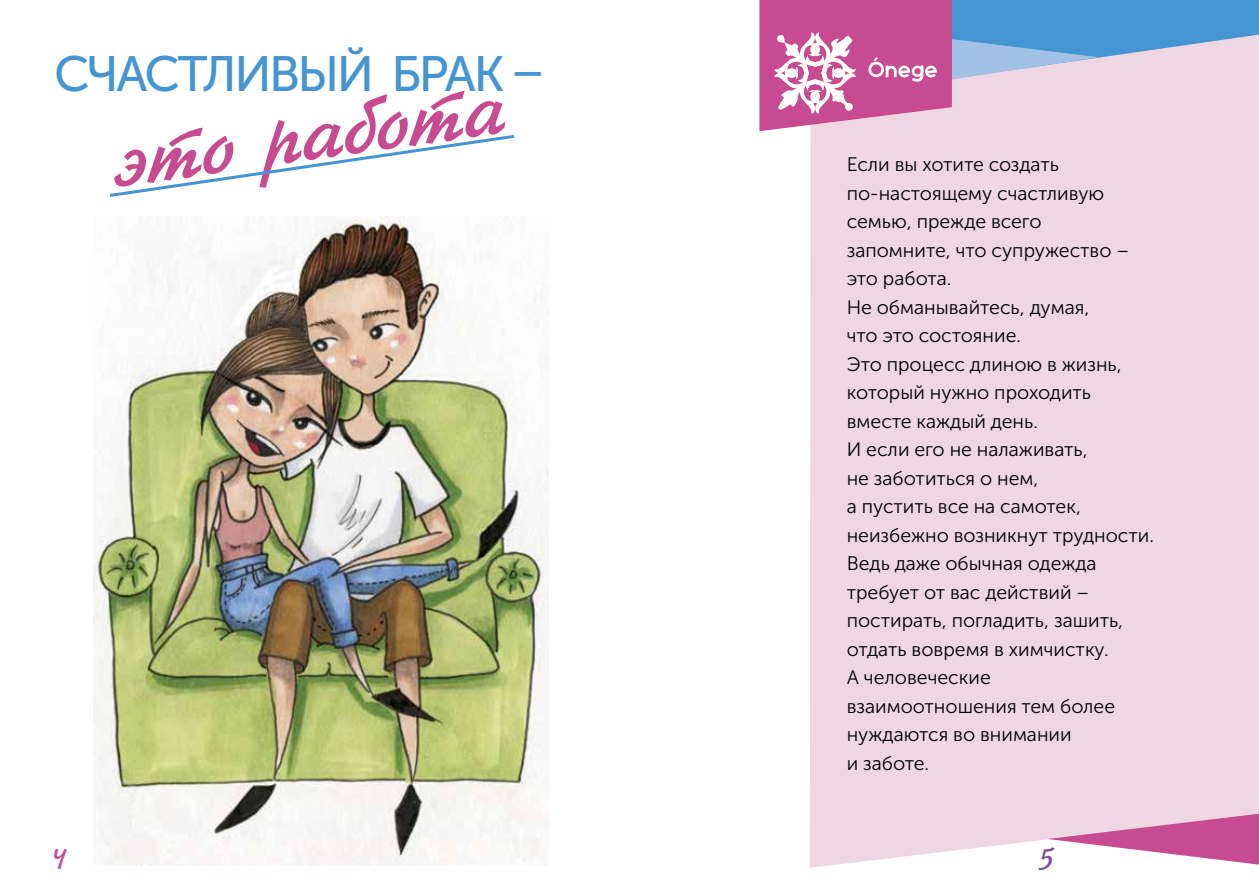
<style>
.page{position:relative;width:1259px;height:893px;background:#fff}
.page>*{position:absolute;margin:0;border:0;box-sizing:border-box;transform-origin:0 0}
.t1{font:85.05px "KZ Jikharev";color:#c74b91}
.t2{font:49.5px "Museo Sans Cyrl 500";letter-spacing:-.05em;color:#4495d1}
.t3{font:19.5px/28.5px "Museo Sans Cyrl 300";color:#000}
</style>
<div class="page">
<div style="left:810px;top:35px;width:449px;height:833px;background:#efd6e3"></div>
<svg style="left:759px;top:0;width:339px;height:131px;background:#be90be"></svg>
<img style="left:93px;top:216px;width:456px;height:650px">
<svg style="left:109px;top:134px;width:406px;height:63px"></svg>
<svg style="left:1036px;top:814px;width:223px;height:54px"></svg>
<h2 class="t2" style="left:54px;top:47px;width:492px">СЧАСТЛИВЫЙ БРАК –</h2>
<h1 class="t1" style="left:105px;top:113px;width:394px;rotate:-8deg">это работа</h1>
<p class="t3" style="left:846px;top:150px;width:309px">Если вы хотите создать по-настоящему счастливую семью, прежде всего<br>запомните, что супружество – это работа.<br>Не обманывайтесь, думая,<br>что это состояние.<br>Это процесс длиною в жизнь, который нужно проходить вместе каждый день.<br>И если его не налаживать,<br>не заботиться о нем,<br>а пустить все на самотек, неизбежно возникнут трудности.<br>Ведь даже обычная одежда требует от вас действий – постирать, погладить, зашить, отдать вовремя в химчистку.<br>А человеческие взаимоотношения тем более нуждаются во внимании<br>и заботе.</p>
</div>
